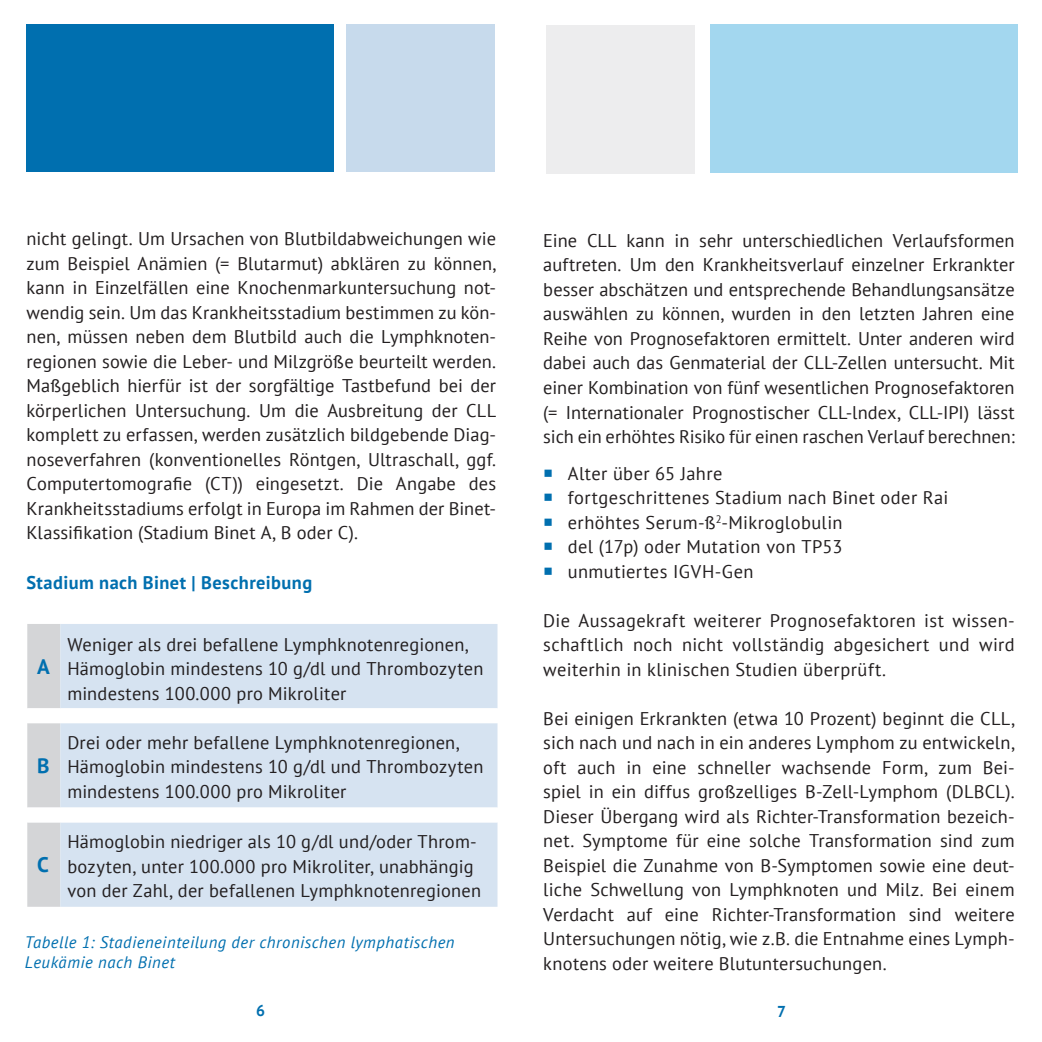
<style>
.page{position:relative;width:1042px;height:1042px;background:#fff}
.page>*{position:absolute;margin:0;border:0;box-sizing:border-box;transform-origin:0 0}
.t1{font:700 21px "PT Sans";color:#006faf}
.Body_HIV-Flyer{font:18.38px/24.5px "PT Sans";letter-spacing:.01em;color:#231f20;text-align:justify}
.t2{font:700 18.38px "PT Sans";letter-spacing:.025em;color:#006faf}
.t3{font:italic 16.62px "PT Sans";letter-spacing:.03em;color:#006faf}
.t4{font:700 15.75px "PT Sans";color:#006faf}
.s1{color:#006faf}
</style>
<div class="page">
<div style="left:546px;top:25px;width:148px;height:149px;background:#ededee"></div>
<div style="left:710px;top:24px;width:307px;height:149px;background:#a3d7ef"></div>
<div style="left:26px;top:24px;width:307px;height:148px;background:#006faf"></div>
<div style="left:346px;top:25px;width:149px;height:147px;background:#c7daec"></div>
<div style="left:60px;top:624px;width:437px;height:283px;background:#d6e3f1"></div>
<svg style="left:27px;top:624px;width:33px;height:283px;background:#d8d9db"></svg>
<svg style="left:60px;top:708px;width:437px;height:114px;fill:#d6e3f1"></svg>
<p class="Body_HIV-Flyer" style="left:27px;top:226px;width:471px">nicht gelingt. Um Ursachen von Blutbildabweichungen wie zum Beispiel Anämien (= Blutarmut) abklären zu können, kann in Einzelfällen eine Knochenmarkuntersuchung not&shy;wendig sein. Um das Krankheitsstadium bestimmen zu kön&shy;nen, müssen neben dem Blutbild auch die Lymphknoten&shy;regionen sowie die Leber- und Milzgröße beurteilt werden.<br>Maßgeblich hierfür ist der sorgfältige Tastbefund bei der körperlichen Untersuchung. Um die Ausbreitung der CLL komplett zu erfassen, werden zusätzlich bildgebende Diag&shy;noseverfahren (konventionelles Röntgen, Ultraschall, ggf.<br>Computertomografie (CT)) eingesetzt. Die Angabe des Krankheitsstadiums erfolgt in Europa im Rahmen der Binet-Klassifikation (Stadium Binet A, B oder C).</p>
<p class="t2" style="left:27px;top:570px;width:287px">Stadium nach Binet | Beschreibung</p>
<p class="t1" style="left:37px;top:653px;width:14px">A</p>
<p class="t1" style="left:37px;top:752px;width:14px">B</p>
<p class="t1" style="left:37px;top:851px;width:13px">C</p>
<p class="Body_HIV-Flyer" style="left:67px;top:632px;width:403px">Weniger als drei befallene Lymphknotenregionen,</p>
<p class="Body_HIV-Flyer" style="left:67px;top:656px;width:418px">Hämoglobin mindestens 10 g/dl und Thrombozyten</p>
<p class="Body_HIV-Flyer" style="left:67px;top:681px;width:281px">mindestens 100.000 pro Mikroliter</p>
<p class="Body_HIV-Flyer" style="left:67px;top:730px;width:393px">Drei oder mehr befallene Lymphknotenregionen,</p>
<p class="Body_HIV-Flyer" style="left:67px;top:754px;width:418px">Hämoglobin mindestens 10 g/dl und Thrombozyten</p>
<p class="Body_HIV-Flyer" style="left:67px;top:779px;width:281px">mindestens 100.000 pro Mikroliter</p>
<p class="Body_HIV-Flyer" style="left:67px;top:829px;width:415px;text-align:left">Hämoglobin niedriger als 10 g/dl und/oder Throm&shy;bozyten, unter 100.000 pro Mikroliter, unabhängig von der Zahl, der befallenen Lymphknotenregionen</p>
<p class="t3" style="left:25px;top:931px;width:431px">Tabelle 1: Stadieneinteilung der chronischen lymphatischen</p>
<p class="t3" style="left:25px;top:951px;width:152px">Leukämie nach Binet</p>
<p class="Body_HIV-Flyer" style="left:543px;top:228px;width:473px">Eine CLL kann in sehr unterschiedlichen Verlaufsformen auftreten. Um den Krankheitsverlauf einzelner Erkrankter besser abschätzen und entsprechende Behandlungsansätze auswählen zu können, wurden in den letzten Jahren eine Reihe von Prognosefaktoren ermittelt. Unter anderen wird dabei auch das Genmaterial der CLL-Zellen untersucht. Mit einer Kombination von fünf wesentlichen Prognosefaktoren (= Internationaler Prognostischer CLL-lndex, CLL-IPI) lässt sich ein erhöhtes Risiko für einen raschen Verlauf berechnen:</p>
<p class="Body_HIV-Flyer" style="left:543px;top:461px;width:181px"><span class="s1">○</span> Alter über 65 Jahre</p>
<p class="Body_HIV-Flyer" style="left:543px;top:485px;width:406px"><span class="s1">○</span> fortgeschrittenes Stadium nach Binet oder Rai</p>
<p class="Body_HIV-Flyer" style="left:543px;top:510px;width:301px"><span class="s1">○</span> erhöhtes Serum-ß<sup>2</sup>-Mikroglobulin</p>
<p class="Body_HIV-Flyer" style="left:543px;top:534px;width:300px"><span class="s1">○</span> del (17p) oder Mutation von TP53</p>
<p class="Body_HIV-Flyer" style="left:543px;top:559px;width:212px"><span class="s1">○</span> unmutiertes IGVH-Gen</p>
<p class="Body_HIV-Flyer" style="left:543px;top:608px;width:473px">Die Aussagekraft weiterer Prognosefaktoren ist wissen&shy;schaftlich noch nicht vollständig abgesichert und wird weiterhin in klinischen Studien überprüft.</p>
<p class="Body_HIV-Flyer" style="left:543px;top:706px;width:473px">Bei einigen Erkrankten (etwa 10 Prozent) beginnt die CLL, sich nach und nach in ein anderes Lymphom zu entwickeln, oft auch in eine schneller wachsende Form, zum Bei&shy;spiel in ein diffus großzelliges B-Zell-Lymphom (DLBCL).<br>Dieser Übergang wird als Richter-Transformation bezeich&shy;net. Symptome für eine solche Transformation sind zum Beispiel die Zunahme von B-Symptomen sowie eine deut&shy;liche Schwellung von Lymphknoten und Milz. Bei einem Verdacht auf eine Richter-Transformation sind weitere Untersuchungen nötig, wie z.B. die Entnahme eines Lymph&shy;knotens oder weitere Blutuntersuchungen.</p>
<p class="t4" style="left:256px;top:1000px;width:10px">6</p>
<p class="t4" style="left:777px;top:1000px;width:10px">7</p>
</div>
